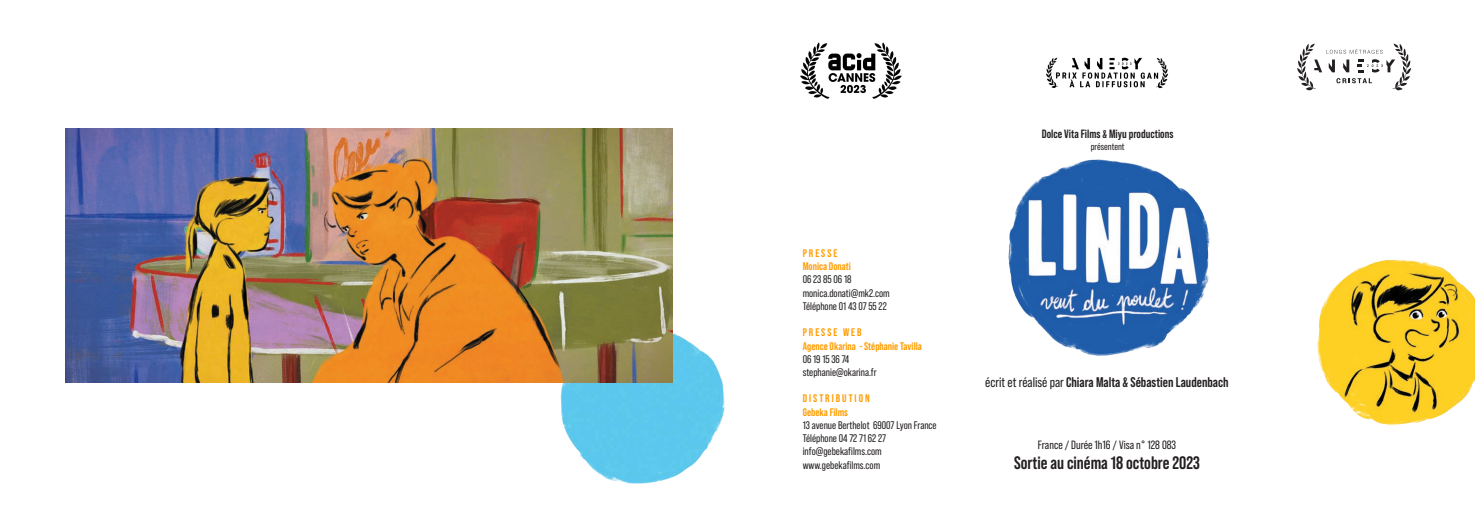
<style>
.page{position:relative;width:1475px;height:511px;background:#fff}
.page>*{position:absolute;margin:0;border:0;box-sizing:border-box;transform-origin:0 0}
.t1{font:700 18px "Bebas Neue Pro";color:#231f20}
.t2{font:700 14px "Bebas Neue Pro";color:#231f20}
.t3{font:700 12px "Bebas Neue Pro";color:#231f20}
.t4{font:12px "Bebas Neue Pro";color:#231f20}
.t5{font:11px "Bebas Neue Pro";color:#231f20}
.t6{font:700 11px "Bebas Neue Pro";color:#ff9c00}
.t7{font:700 11px "Bebas Neue Pro";letter-spacing:.18em;color:#ff9c00}
.t8{font:10px "Bebas Neue Pro";color:#231f20}
.s1{font-family:"Antonio";font-size:9px}
.s2{font-weight:400}
.s3{font-family:"Antonio";font-size:11px}
</style>
<div class="page">
<img style="left:372px;top:191px;width:353px;height:293px">
<img style="left:65px;top:128px;width:607px;height:254px">
<img style="left:1008px;top:159px;width:202px;height:197px">
<img style="left:1317px;top:259px;width:157px;height:167px">
<img style="left:1046px;top:57px;width:122px;height:32px">
<img style="left:800px;top:42px;width:102px;height:57px">
<svg style="left:1297px;top:43px;width:113px;height:47px"></svg>
<p class="t6" style="left:802px;top:247px;width:36px">PRESSE</p>
<p class="t6" style="left:802px;top:260px;width:50px">Monica Donati</p>
<p class="t5" style="left:802px;top:273px;width:50px">06 23 85 06 18</p>
<p class="t5" style="left:802px;top:286px;width:88px">monica.donati@mk2.com</p>
<p class="t5" style="left:802px;top:299px;width:86px">Téléphone 01 43 07 55 22</p>
<p class="t7" style="left:802px;top:326px;width:60px">PRESSE WEB</p>
<p class="t6" style="left:802px;top:339px;width:121px">Agence Okarina - Stéphanie Tavilla</p>
<p class="t5" style="left:802px;top:352px;width:48px">06 19 15 36 74</p>
<p class="t5" style="left:802px;top:365px;width:75px">stephanie@okarina.fr</p>
<p class="t7" style="left:802px;top:392px;width:69px">DISTRIBUTION</p>
<p class="t6" style="left:802px;top:405px;width:47px">Gebeka Films</p>
<p class="t5" style="left:802px;top:418px;width:135px">13 avenue Berthelot 69007 Lyon France</p>
<p class="t5" style="left:802px;top:431px;width:85px">Téléphone 04 72 71 62 27</p>
<p class="t5" style="left:802px;top:445px;width:80px">info@gebekafilms.com</p>
<p class="t5" style="left:802px;top:458px;width:79px">www.gebekafilms.com</p>
<p class="t3" style="left:1041px;top:127px;width:133px">Dolce Vita Films <span class="s1">&amp;</span> Miyu productions</p>
<p class="t8" style="left:1090px;top:141px;width:35px">présentent</p>
<p class="t2" style="left:985px;top:374px;width:245px"><span class="s2">écrit et réalisé par</span> Chiara Malta <span class="s3">&amp;</span> Sébastien Laudenbach</p>
<p class="t4" style="left:1037px;top:437px;width:140px">France / Durée 1h16 / Visa n° 128 083</p>
<p class="t1" style="left:1013px;top:451px;width:187px">Sortie au cinéma 18 octobre 2023</p>
</div>
